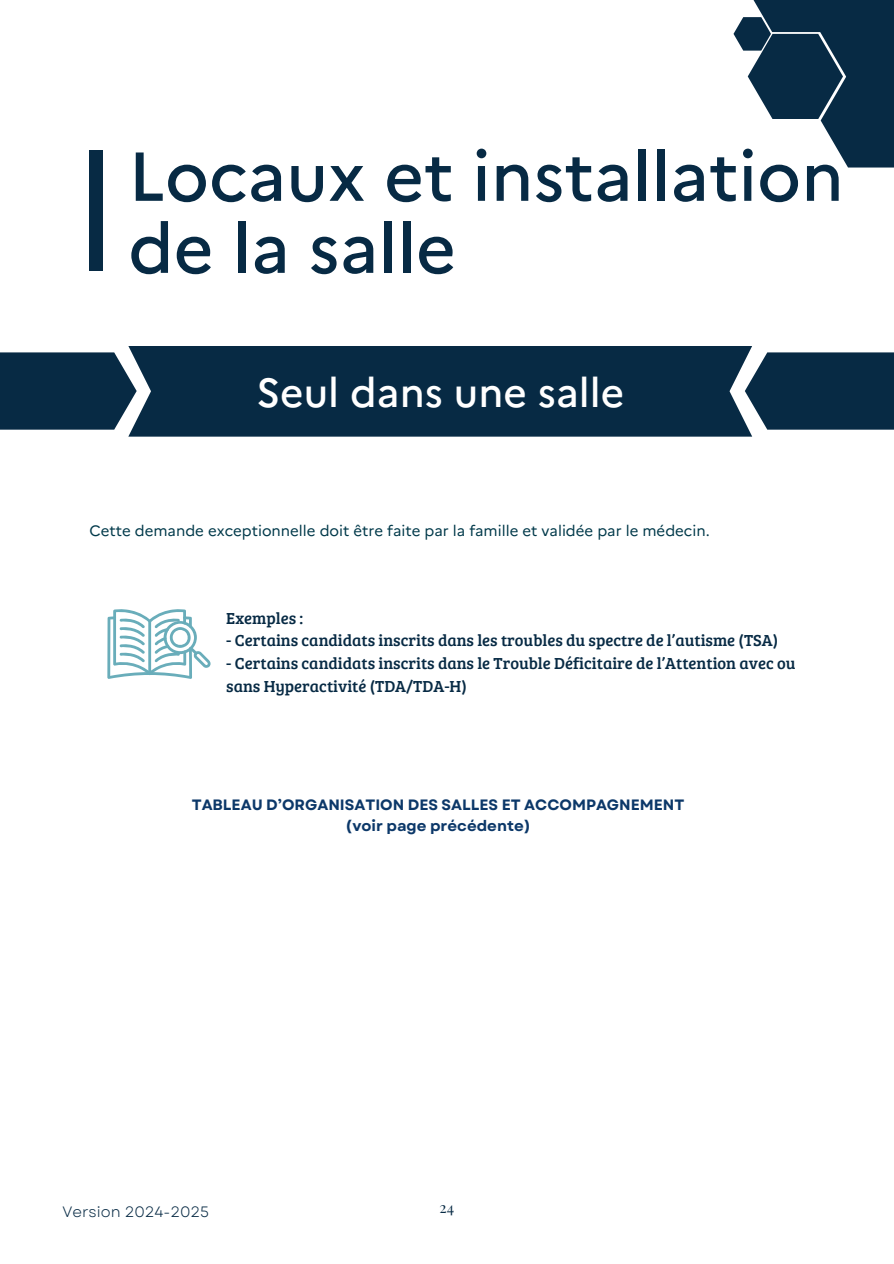
<style>
.page{position:relative;width:894px;height:1264px;background:#fff}
.page>*{position:absolute;margin:0;border:0;box-sizing:border-box;transform-origin:0 0}
.t1{font:500 69px/72px "Marianne";color:#072a44}
.t2{font:500 40.5px "Marianne";color:#fff}
.t3{font:16.5px/22.5px "Bree Serif";color:#072a44}
.t4{font:15px "Marianne";color:#00394a}
.t5{font:700 15px/20.2px "Garet";color:#0c3869;text-align:center}
.t6{font:15px "Garet";color:#072a44}
.t7{font:15px "Playfair Display";color:#072a44}
</style>
<div class="page">
<div style="left:128px;top:346px;width:624px;height:90px;background:#072a44"></div>
<div style="left:89px;top:150px;width:14px;height:121px;background:#072a44"></div>
<div style="left:801px;top:0;width:92px;height:113px;background:#072a44"></div>
<svg style="left:733px;top:17px;width:160px;height:150px"></svg>
<div style="left:744px;top:0;width:114px;height:32px;background:#072a44"></div>
<div style="left:744px;top:352px;width:149px;height:77px;background:#072a44"></div>
<div style="left:0;top:352px;width:136px;height:77px;background:#072a44"></div>
<svg style="left:107px;top:609px;width:104px;height:69px"></svg>
<h1 class="t1" style="left:128px;top:135px;width:716px">Locaux et installation de la salle</h1>
<h2 class="t2" style="left:256px;top:361px;width:369px">Seul dans une salle</h2>
<p class="t4" style="left:89px;top:519px;width:621px">Cette demande exceptionnelle doit être faite par la famille et validée par le médecin.</p>
<p class="t3" style="left:226px;top:606px;width:78px">Exemples :</p>
<p class="t3" style="left:226px;top:628px;width:553px">- Certains candidats inscrits dans les troubles du spectre de l’autisme (TSA)</p>
<p class="t3" style="left:226px;top:651px;width:570px">- Certains candidats inscrits dans le Trouble Déficitaire de l’Attention avec ou sans Hyperactivité (TDA/TDA-H)</p>
<h3 class="t5" style="left:192px;top:795px;width:494px">TABLEAU D’ORGANISATION DES SALLES ET ACCOMPAGNEMENT (voir page précédente)</h3>
<p class="t6" style="left:62px;top:1200px;width:148px">Version 2024-2025</p>
<p class="t7" style="left:439px;top:1196px;width:16px">24</p>
</div>
